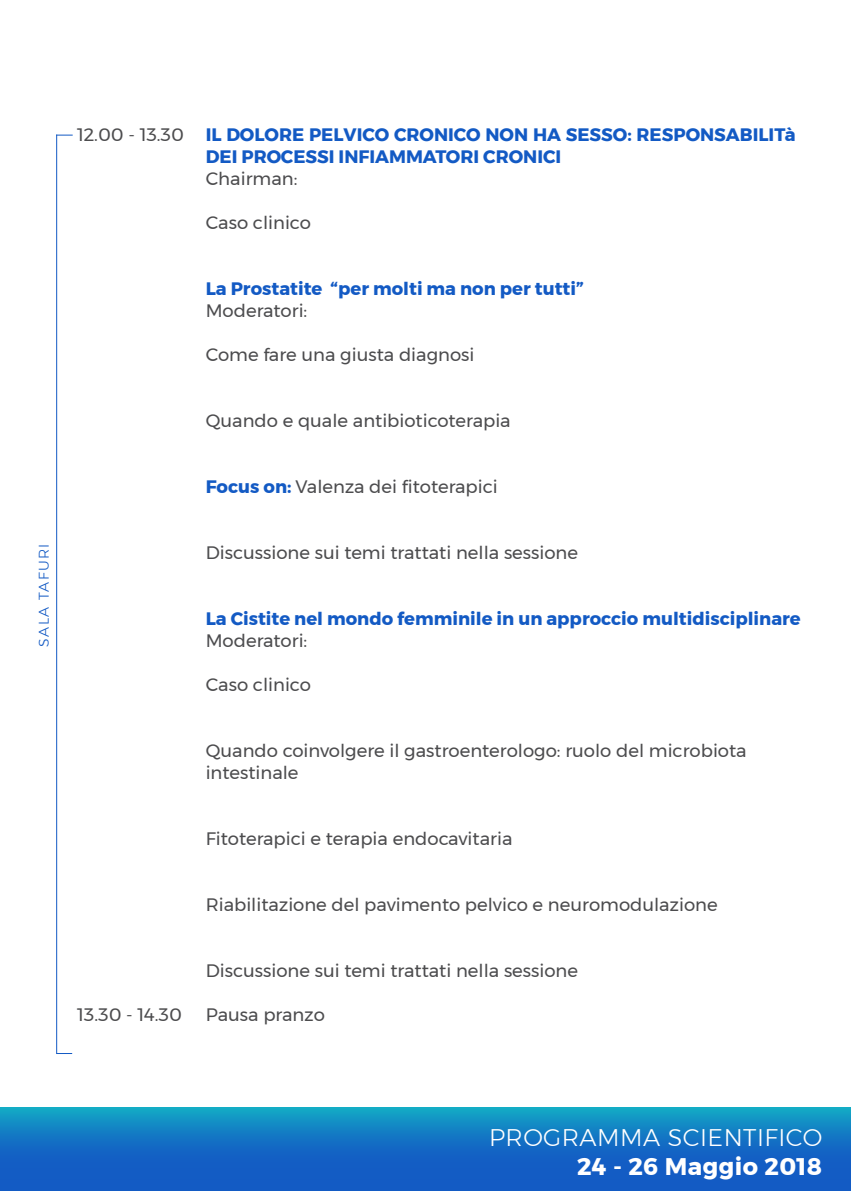
<style>
.page{position:relative;width:851px;height:1191px;background:#fff}
.page>*{position:absolute;margin:0;border:0;box-sizing:border-box;transform-origin:0 0}
.t1{font:300 24px "Montserrat";letter-spacing:.02em;color:#fff}
.t2{font:700 24px "Montserrat";letter-spacing:.02em;color:#fff}
.t3{font:18px/22px "Montserrat";color:#4c4c4e}
.t4{font:700 18px/22px "Montserrat";color:#135ac4}
.t5{font:300 14px "Montserrat";letter-spacing:.1em;color:#135ac4}
.s1{font-weight:700;color:#135ac4}
</style>
<div class="page">
<svg style="left:0;top:1107px;width:850px;height:84px;background:#1371c4"></svg>
<hr style="left:56px;top:135px;width:1px;height:918px;background:#135ac4">
<svg style="left:57px;top:135px;width:15px;height:1px"></svg>
<svg style="left:57px;top:1053px;width:15px;height:1px"></svg>
<p class="t5" style="left:33px;top:646px;width:105px;rotate:-90deg">SALA TAFURI</p>
<p class="t3" style="left:77px;top:123px;width:108px">12.00 - 13.30</p>
<p class="t3" style="left:77px;top:1003px;width:106px">13.30 - 14.30</p>
<p class="t4" style="left:206px;top:123px;width:591px">IL DOLORE PELVICO CRONICO NON HA SESSO: RESPONSABILITà<br>DEI PROCESSI INFIAMMATORI CRONICI</p>
<p class="t3" style="left:206px;top:167px;width:93px">Chairman:</p>
<p class="t3" style="left:206px;top:211px;width:107px">Caso clinico</p>
<p class="t4" style="left:206px;top:277px;width:379px">La Prostatite “per molti ma non per tutti”</p>
<p class="t3" style="left:206px;top:299px;width:103px">Moderatori:</p>
<p class="t3" style="left:206px;top:343px;width:270px">Come fare una giusta diagnosi</p>
<p class="t3" style="left:206px;top:409px;width:306px">Quando e quale antibioticoterapia</p>
<p class="t3" style="left:206px;top:475px;width:293px"><span class="s1">Focus on:</span> Valenza dei fitoterapici</p>
<p class="t3" style="left:206px;top:541px;width:374px">Discussione sui temi trattati nella sessione</p>
<p class="t4" style="left:206px;top:607px;width:596px">La Cistite nel mondo femminile in un approccio multidisciplinare</p>
<p class="t3" style="left:206px;top:629px;width:103px">Moderatori:</p>
<p class="t3" style="left:206px;top:673px;width:107px">Caso clinico</p>
<p class="t3" style="left:206px;top:739px;width:542px">Quando coinvolgere il gastroenterologo: ruolo del microbiota intestinale</p>
<p class="t3" style="left:206px;top:827px;width:308px">Fitoterapici e terapia endocavitaria</p>
<p class="t3" style="left:206px;top:893px;width:513px">Riabilitazione del pavimento pelvico e neuromodulazione</p>
<p class="t3" style="left:206px;top:959px;width:374px">Discussione sui temi trattati nella sessione</p>
<p class="t3" style="left:206px;top:1003px;width:121px">Pausa pranzo</p>
<h1 class="t1" style="left:489px;top:1119px;width:334px">PROGRAMMA SCIENTIFICO</h1>
<h1 class="t2" style="left:577px;top:1147px;width:246px">24 - 26 Maggio 2018</h1>
</div>
